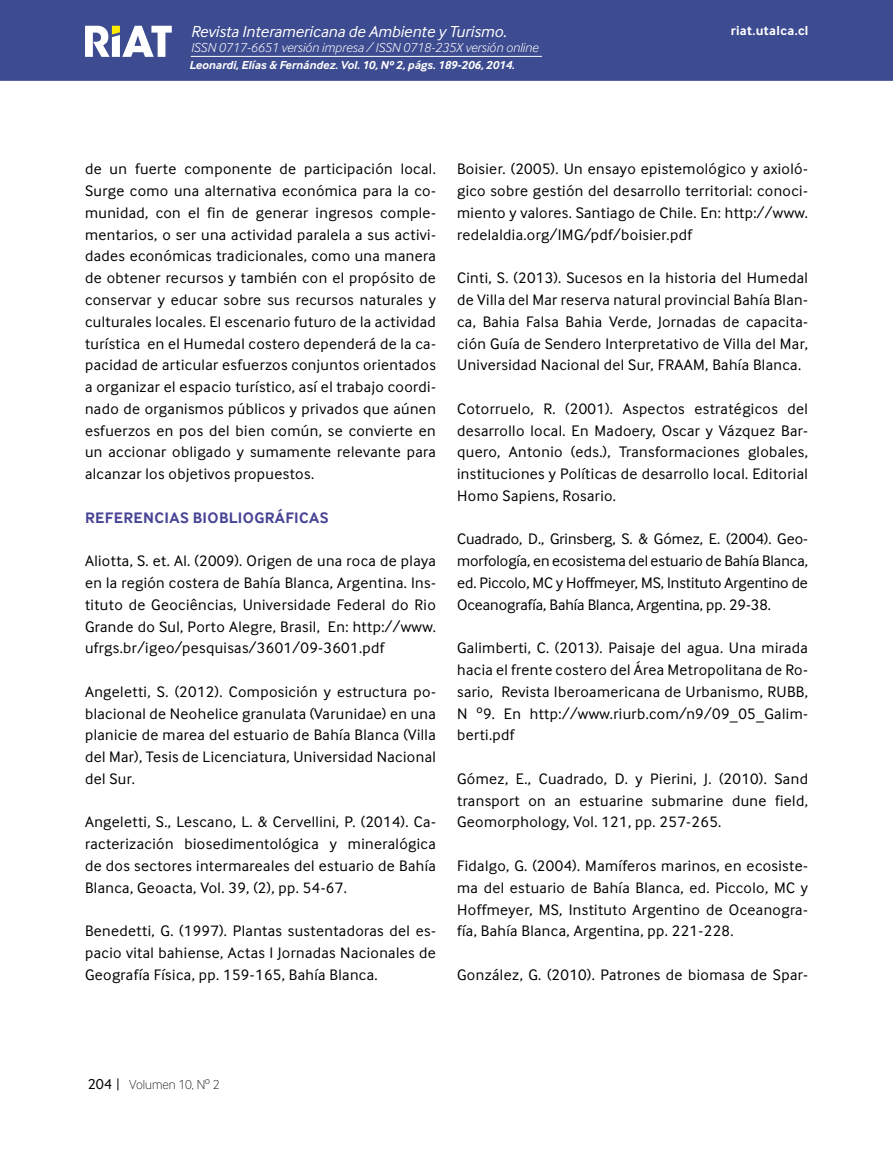
<style>
.page{position:relative;width:893px;height:1149px;background:#fff}
.page>*{position:absolute;margin:0;border:0;box-sizing:border-box;transform-origin:0 0}
.t1{font:italic 16.5px "Inter Face";color:#fff}
.t2{font:15.75px/21.8px "Inter Face";letter-spacing:.025em;color:#000;text-align:justify}
.t3{font:700 15.75px "Inter Face";letter-spacing:.025em;color:#484495}
.t4{font:italic 300 13.5px "Inter Face";color:#fff}
.t5{font:100 13.5px "Inter Face";color:#000}
.t6{font:700 13.5px "Inter Face";letter-spacing:.025em;color:#fff}
.t7{font:italic 700 12px "Inter Face";color:#fff}
.s1{font-weight:400;font-size:15px}
</style>
<div class="page">
<div style="left:0;top:0;width:893px;height:81px;background:#3d4b90"></div>
<svg style="left:85px;top:26px;width:87px;height:31px"></svg>
<hr style="left:191px;top:56px;width:351px;height:1px;background:#fff">
<p class="t1" style="left:191px;top:22px;width:317px">Revista Interamericana de Ambiente y Turismo.</p>
<p class="t4" style="left:191px;top:39px;width:349px">ISSN 0717-6651 versión impresa / ISSN 0718-235X versión online</p>
<p class="t7" style="left:189px;top:58px;width:327px">Leonardi, Elías &amp; Fernández. Vol. 10, Nº 2, págs. 189-206, 2014.</p>
<p class="t6" style="left:731px;top:22px;width:79px">riat.utalca.cl</p>
<p class="t2" style="left:85px;top:158px;width:352px">de un fuerte componente de participación local.<br>Surge como una alternativa económica para la co&shy;munidad, con el fin de generar ingresos comple&shy;mentarios, o ser una actividad paralela a sus activi&shy;dades económicas tradicionales, como una manera de obtener recursos y también con el propósito de conservar y educar sobre sus recursos naturales y culturales locales. El escenario futuro de la actividad turística en el Humedal costero dependerá de la ca&shy;pacidad de articular esfuerzos conjuntos orientados a organizar el espacio turístico, así el trabajo coordi&shy;nado de organismos públicos y privados que aúnen esfuerzos en pos del bien común, se convierte en un accionar obligado y sumamente relevante para alcanzar los objetivos propuestos.</p>
<p class="t3" style="left:85px;top:508px;width:245px">REFERENCIAS BIOBLIOGRÁFICAS</p>
<p class="t2" style="left:85px;top:549px;width:352px">Aliotta, S. et. Al. (2009). Origen de una roca de playa en la región costera de Bahía Blanca, Argentina. Ins&shy;tituto de Geociências, Universidade Federal do Rio Grande do Sul, Porto Alegre, Brasil, En: http://www. ufrgs.br/igeo/pesquisas/3601/09-3601.pdf</p>
<p class="t2" style="left:85px;top:680px;width:352px">Angeletti, S. (2012). Composición y estructura po&shy;blacional de Neohelice granulata (Varunidae) en una planicie de marea del estuario de Bahía Blanca (Villa del Mar), Tesis de Licenciatura, Universidad Nacional del Sur.</p>
<p class="t2" style="left:85px;top:811px;width:352px">Angeletti, S., Lescano, L. &amp; Cervellini, P. (2014). Ca&shy;racterización biosedimentológica y mineralógica de dos sectores intermareales del estuario de Bahía Blanca, Geoacta, Vol. 39, (2), pp. 54-67.</p>
<p class="t2" style="left:85px;top:919px;width:352px">Benedetti, G. (1997). Plantas sustentadoras del es&shy;pacio vital bahiense, Actas I Jornadas Nacionales de Geografía Física, pp. 159-165, Bahía Blanca.</p>
<p class="t2" style="left:457px;top:158px;width:352px">Boisier. (2005). Un ensayo epistemológico y axioló&shy;gico sobre gestión del desarrollo territorial: conoci&shy;miento y valores. Santiago de Chile. En: http://www. redelaldia.org/IMG/pdf/boisier.pdf</p>
<p class="t2" style="left:457px;top:267px;width:352px">Cinti, S. (2013). Sucesos en la historia del Humedal de Villa del Mar reserva natural provincial Bahía Blan&shy;ca, Bahia Falsa Bahia Verde, Jornadas de capacita&shy;ción Guía de Sendero Interpretativo de Villa del Mar, Universidad Nacional del Sur, FRAAM, Bahía Blanca.</p>
<p class="t2" style="left:457px;top:397px;width:352px">Cotorruelo, R. (2001). Aspectos estratégicos del desarrollo local. En Madoery, Oscar y Vázquez Bar&shy;quero, Antonio (eds.), Transformaciones globales, instituciones y Políticas de desarrollo local. Editorial Homo Sapiens, Rosario.</p>
<p class="t2" style="left:457px;top:528px;width:352px">Cuadrado, D., Grinsberg, S. &amp; Gómez, E. (2004). Geo&shy;morfología, en ecosistema del estuario de Bahía Blanca, ed. Piccolo, MC y Hoffmeyer, MS, Instituto Argentino de Oceanografía, Bahía Blanca, Argentina, pp. 29-38.</p>
<p class="t2" style="left:457px;top:637px;width:352px">Galimberti, C. (2013). Paisaje del agua. Una mirada hacia el frente costero del Área Metropolitana de Ro&shy;sario, Revista Iberoamericana de Urbanismo, RUBB, N º9. En http://www.riurb.com/n9/09_05_Galim&shy;berti.pdf</p>
<p class="t2" style="left:457px;top:767px;width:352px">Gómez, E., Cuadrado, D. y Pierini, J. (2010). Sand transport on an estuarine submarine dune field, Geomorphology, Vol. 121, pp. 257-265.</p>
<p class="t2" style="left:457px;top:854px;width:352px">Fidalgo, G. (2004). Mamíferos marinos, en ecosiste&shy;ma del estuario de Bahía Blanca, ed. Piccolo, MC y Hoffmeyer, MS, Instituto Argentino de Oceanogra&shy;fía, Bahía Blanca, Argentina, pp. 221-228.</p>
<p class="t2" style="left:457px;top:963px;width:352px">González, G. (2010). Patrones de biomasa de Spar-</p>
<p class="t5" style="left:88px;top:1076px;width:133px"><span class="s1">204</span> Volumen 10, Nº 2</p>
</div>
